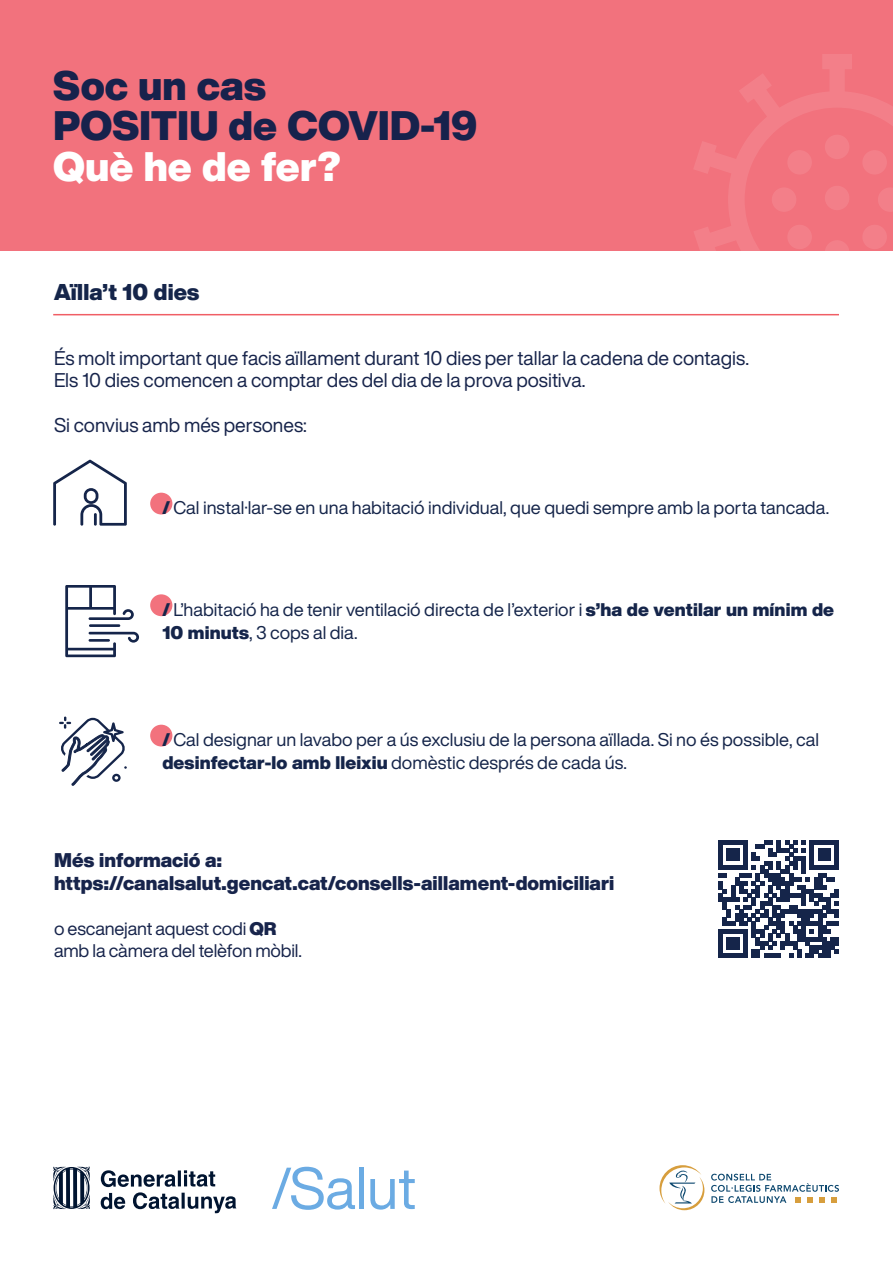
<style>
.page{position:relative;width:893px;height:1263px;background:#fff}
.page>*{position:absolute;margin:0;border:0;box-sizing:border-box;transform-origin:0 0}
.t1{font:900 40.5px "Helvetica Now Display";color:#17224c}
.t2{font:900 40.5px "Helvetica Now Display";color:#fff}
.t3{font:900 22.5px "Helvetica Now Display";letter-spacing:.005em;color:#15254a}
.t4{font:19.5px "Helvetica Now Display";color:#17244b}
.t5{font:900 19.5px "Helvetica Now Display";letter-spacing:.005em;color:#17244b}
.CAT_TEXT{font:18px/22.5px "Helvetica Now Display";color:#15254a}
.CAT_TEXT-2{font:18px "Helvetica Now Display";letter-spacing:-.01em;color:#17244b}
.s1{font-weight:900}
</style>
<div class="page">
<svg style="left:101px;top:1170px;width:135px;height:43px"></svg>
<svg style="left:53px;top:1166px;width:37px;height:43px"></svg>
<svg style="left:272px;top:1167px;width:83px;height:43px"></svg>
<hr style="left:359px;top:1168px;width:4px;height:41px;background:#6babe3">
<svg style="left:370px;top:1170px;width:45px;height:39px"></svg>
<svg style="left:711px;top:1174px;width:128px;height:29px"></svg>
<svg style="left:659px;top:1165px;width:45px;height:45px"></svg>
<div style="left:0;top:0;width:893px;height:251px;background:#f2727d"></div>
<svg style="left:694px;top:54px;width:199px;height:197px"></svg>
<div style="left:150px;top:493px;width:22px;height:21px;background:#f2727d;border-radius:50%"></div>
<svg style="left:53px;top:460px;width:74px;height:66px"></svg>
<div style="left:150px;top:594px;width:22px;height:22px;background:#f2727d;border-radius:50%"></div>
<svg style="left:65px;top:585px;width:74px;height:72px"></svg>
<div style="left:150px;top:725px;width:22px;height:21px;background:#f2727d;border-radius:50%"></div>
<svg style="left:59px;top:716px;width:68px;height:70px"></svg>
<svg style="left:718px;top:841px;width:121px;height:116px"></svg>
<hr style="left:53px;top:314px;width:786px;height:1px;background:#f05e65">
<p class="t1" style="left:53px;top:57px;width:214px">Soc un cas</p>
<p class="t1" style="left:53px;top:98px;width:426px">POSITIU de COVID-19</p>
<p class="t2" style="left:53px;top:138px;width:289px">Què he de fer?</p>
<p class="t3" style="left:54px;top:277px;width:147px">Aïlla’t 10 dies</p>
<p class="t4" style="left:54px;top:344px;width:697px">És molt important que facis aïllament durant 10 dies per tallar la cadena de contagis.</p>
<p class="t4" style="left:54px;top:367px;width:533px">Els 10 dies comencen a comptar des del dia de la prova positiva.</p>
<p class="t4" style="left:54px;top:412px;width:254px">Si convius amb més persones:</p>
<p class="CAT_TEXT" style="left:162px;top:497px;width:668px"><span class="s1">/</span> Cal instal·lar-se en una habitació individual, que quedi sempre amb la porta tancada.</p>
<p class="CAT_TEXT" style="left:162px;top:598px;width:673px"><span class="s1">/</span> L’habitació ha de tenir ventilació directa de l’exterior i <span class="s1">s’ha de ventilar un mínim de<br>10 minuts</span>, 3 cops al dia.</p>
<p class="CAT_TEXT" style="left:162px;top:729px;width:658px"><span class="s1">/</span> Cal designar un lavabo per a ús exclusiu de la persona aïllada. Si no és possible, cal <span class="s1">desinfectar-lo amb lleixiu</span> domèstic després de cada ús.</p>
<p class="t5" style="left:54px;top:847px;width:169px">Més informació a:</p>
<p class="t5" style="left:54px;top:869px;width:562px">https://canalsalut.gencat.cat/consells-aillament-domiciliari</p>
<p class="CAT_TEXT-2" style="left:54px;top:916px;width:224px">o escanejant aquest codi <span class="s1">QR</span></p>
<p class="CAT_TEXT-2" style="left:54px;top:938px;width:250px">amb la càmera del telèfon mòbil.</p>
</div>
